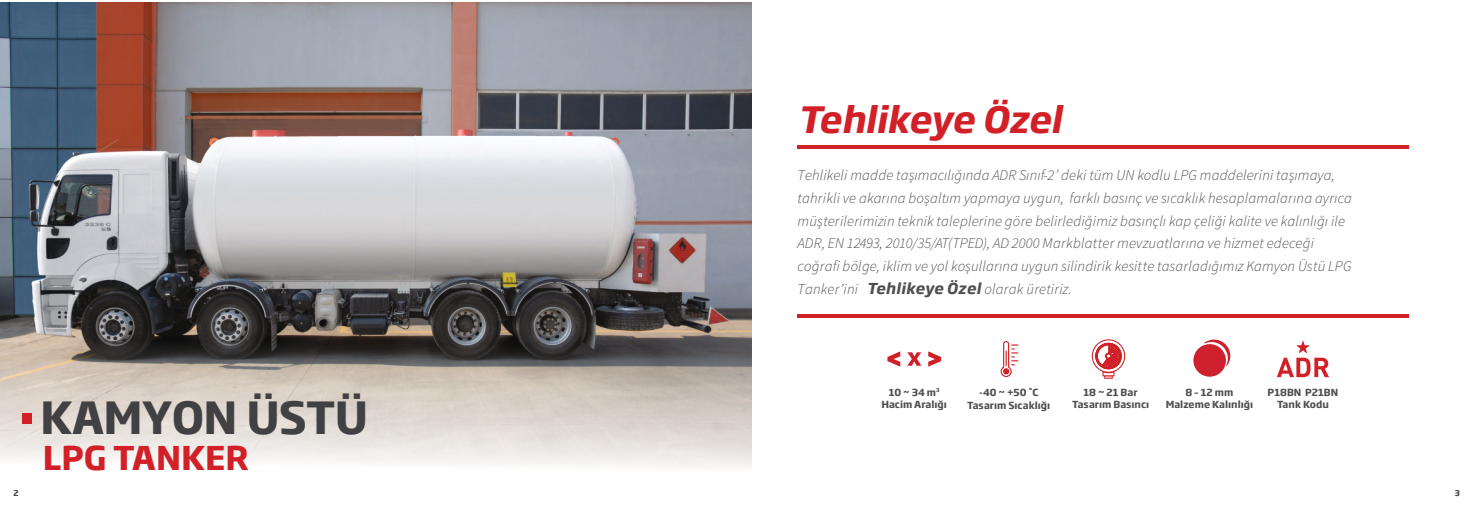
<style>
.page{position:relative;width:1473px;height:521px;background:#fff}
.page>*{position:absolute;margin:0;border:0;box-sizing:border-box;transform-origin:0 0}
.t1{font:700 43.75px "Soho Gothic Pro";letter-spacing:-.02em;color:#414042}
.t2{font:italic 700 35.88px "Soho Gothic Pro";letter-spacing:-.01em;color:#d12027}
.t3{font:700 32.38px "Soho Gothic Pro";color:#d12027}
.t4{font:italic 300 14.88px/22.8px "Source Sans Pro";letter-spacing:.01em;color:#4f4f51}
.t5{font:700 9.62px/12.2px "Soho Gothic Pro";color:#4f4f51;text-align:center}
.t6{font:700 7.88px "Soho Gothic Pro";color:#414042}
.t7{font:700 5.25px "Soho Gothic Pro";color:#4f4f51}
.s1{font-family:"Soho Gothic Pro";font-weight:700}
</style>
<div class="page">
<img style="left:0;top:3px;width:752px;height:464px">
<div style="left:22px;top:413px;width:10px;height:10px;background:#d12027"></div>
<hr style="left:797px;top:145px;width:612px;height:3px;background:#d12027">
<hr style="left:797px;top:314px;width:612px;height:4px;background:#d12027">
<svg style="left:887px;top:351px;width:13px;height:15px"></svg>
<svg style="left:928px;top:351px;width:13px;height:15px"></svg>
<svg style="left:907px;top:352px;width:14px;height:14px"></svg>
<svg style="left:1092px;top:339px;width:33px;height:40px"></svg>
<svg style="left:1277px;top:341px;width:52px;height:36px"></svg>
<svg style="left:1193px;top:339px;width:37px;height:37px"></svg>
<svg style="left:1000px;top:341px;width:18px;height:36px"></svg>
<p class="t6" style="left:14px;top:489px;width:7px">2</p>
<h1 class="t1" style="left:40px;top:400px;width:329px">KAMYON ÜSTÜ</h1>
<h3 class="t3" style="left:43px;top:444px;width:208px">LPG TANKER</h3>
<h2 class="t2" style="left:797px;top:104px;width:265px">Tehlikeye Özel</h2>
<p class="t4" style="left:797px;top:165px;width:556px">Tehlikeli madde taşımacılığında ADR Sınıf-2’ deki tüm UN kodlu LPG maddelerini taşımaya, tahrikli ve akarına boşaltım yapmaya uygun, farklı basınç ve sıcaklık hesaplamalarına ayrıca müşterilerimizin teknik taleplerine göre belirlediğimiz basınçlı kap çeliği kalite ve kalınlığı ile ADR, EN 12493, 2010/35/AT(TPED), AD 2000 Markblatter mevzuatlarına ve hizmet edeceği coğrafi bölge, iklim ve yol koşullarına uygun silindirik kesitte tasarladığımız Kamyon Üstü LPG Tanker’ini <span class="s1">Tehlikeye Özel</span> olarak üretiriz.</p>
<p class="t7" style="left:936px;top:387px;width:5px">3</p>
<p class="t5" style="left:881px;top:387px;width:67px">10 ~ 34 m<br>Hacim Aralığı</p>
<p class="t5" style="left:1072px;top:387px;width:79px">18 ~ 21 Bar<br>Tasarım Basıncı</p>
<p class="t5" style="left:1267px;top:387px;width:72px">P18BN P21BN<br>Tank Kodu</p>
<p class="t5" style="left:967px;top:387px;width:85px">-40 ~ +50 ˚C<br>Tasarım Sıcaklığı</p>
<p class="t5" style="left:1165px;top:387px;width:89px">8 – 12 mm<br>Malzeme Kalınlığı</p>
<p class="t6" style="left:1455px;top:490px;width:7px">3</p>
</div>
